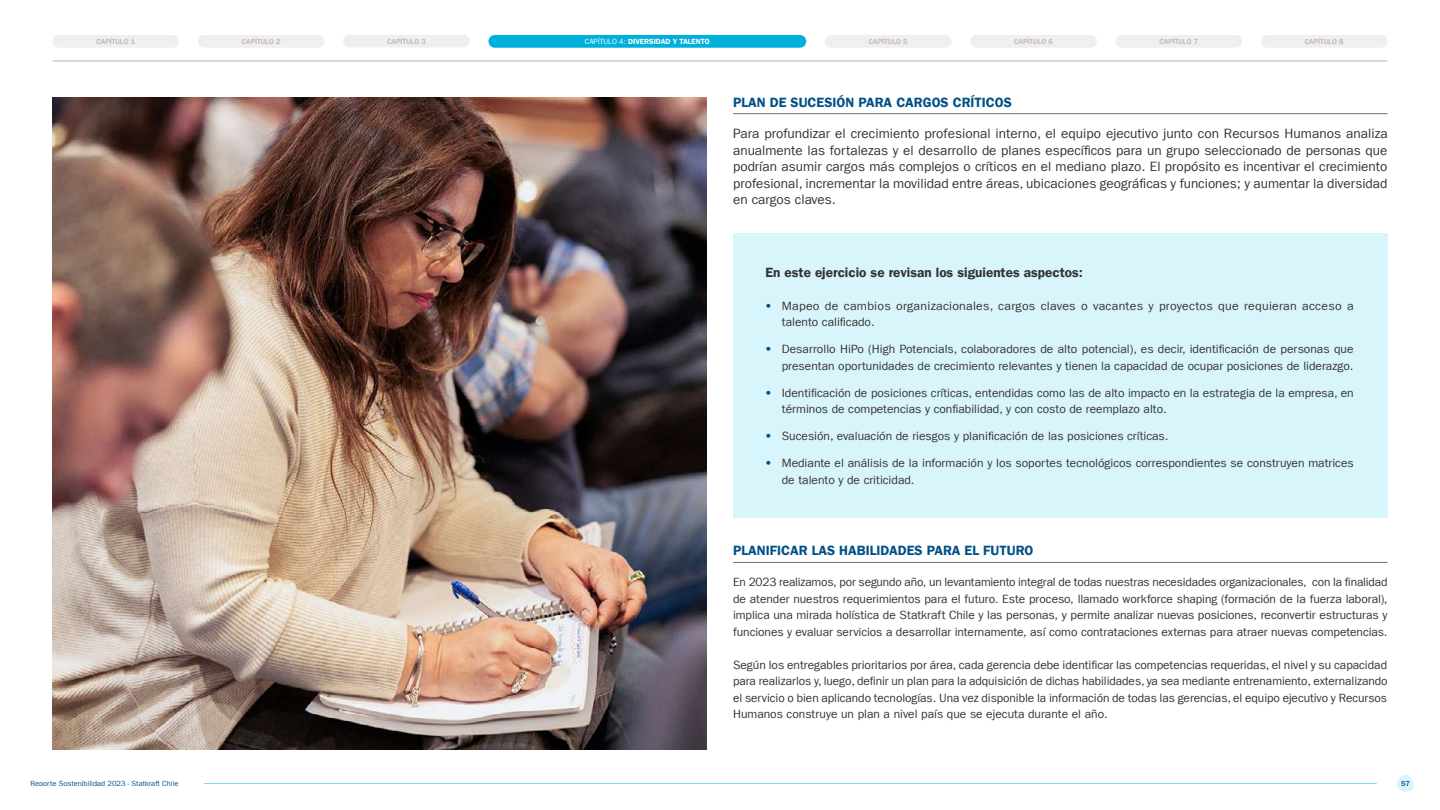
<style>
.page{position:relative;width:1440px;height:810px;background:#fff}
.page>*{position:absolute;margin:0;border:0;box-sizing:border-box;transform-origin:0 0}
.t1{font:13.5px/16.5px "Franklin Gothic LT Com";color:#333;text-align:justify}
.t2{font:13.5px "Franklin Gothic LT Com Dm";color:#005088}
.t3{font:13.5px "Franklin Gothic LT Com Dm";color:#333}
.t4{font:12px/16.5px "Franklin Gothic LT Com";color:#333}
.t5{font:12px/16.5px "Franklin Gothic LT Com";letter-spacing:.02em;color:#333}
.t6{font:500 7.5px "Franklin Gothic LT Com";color:#bbb3b0}
.t7{font:7.5px "Franklin Gothic LT Com";color:#005088}
.t8{font:7.5px "Franklin Gothic LT Com Dm";color:#fff}
.t9{font:500 7.5px "Franklin Gothic LT Com";color:#005088}
.s1{font-family:"Franklin Gothic LT Com"}
.s2{font-family:"Arial";font-weight:900;color:#005088}
</style>
<div class="page">
<svg style="left:1397px;top:775px;width:17px;height:17px"></svg>
<hr style="left:204px;top:783px;width:1173px;height:1px;background:#80daf3">
<hr style="left:52px;top:61px;width:1336px;height:1px;background:#bbb3b0">
<div style="left:343px;top:35px;width:127px;height:13px;background:#f0efee;border-radius:6px"></div>
<div style="left:488px;top:35px;width:318px;height:13px;background:#00b0dc;border-radius:6px"></div>
<div style="left:52px;top:35px;width:127px;height:13px;background:#f0efee;border-radius:6px"></div>
<div style="left:198px;top:35px;width:126px;height:13px;background:#f0efee;border-radius:6px"></div>
<div style="left:970px;top:35px;width:127px;height:13px;background:#f0efee;border-radius:6px"></div>
<div style="left:825px;top:35px;width:127px;height:13px;background:#f0efee;border-radius:6px"></div>
<div style="left:1116px;top:35px;width:126px;height:13px;background:#f0efee;border-radius:6px"></div>
<div style="left:1261px;top:35px;width:127px;height:13px;background:#f0efee;border-radius:6px"></div>
<div style="left:733px;top:233px;width:655px;height:285px;background:#d9f5fc"></div>
<hr style="left:733px;top:113px;width:655px;height:1px;background:#786e69">
<hr style="left:733px;top:562px;width:655px;height:1px;background:#786e69">
<img style="left:52px;top:98px;width:655px;height:652px">
<p class="t6" style="left:97px;top:37px;width:40px">CAPÍTULO 1</p>
<p class="t6" style="left:242px;top:37px;width:40px">CAPÍTULO 2</p>
<p class="t6" style="left:387px;top:37px;width:40px">CAPÍTULO 3</p>
<p class="t8" style="left:585px;top:37px;width:127px"><span class="s1">CAPÍTULO 4:</span> DIVERSIDAD Y TALENTO</p>
<p class="t6" style="left:869px;top:37px;width:40px">CAPÍTULO 5</p>
<p class="t6" style="left:1014px;top:37px;width:40px">CAPÍTULO 6</p>
<p class="t6" style="left:1160px;top:37px;width:40px">CAPÍTULO 7</p>
<p class="t6" style="left:1305px;top:37px;width:40px">CAPÍTULO 8</p>
<p class="t2" style="left:733px;top:94px;width:280px">PLAN DE SUCESIÓN PARA CARGOS CRÍTICOS</p>
<p class="t1" style="left:733px;top:126px;width:656px">Para profundizar el crecimiento profesional interno, el equipo ejecutivo junto con Recursos Humanos analiza anualmente las fortalezas y el desarrollo de planes específicos para un grupo seleccionado de personas que podrían asumir cargos más complejos o críticos en el mediano plazo. El propósito es incentivar el crecimiento profesional, incrementar la movilidad entre áreas, ubicaciones geográficas y funciones; y aumentar la diversidad en cargos claves.</p>
<p class="t3" style="left:765px;top:264px;width:319px">En este ejercicio se revisan los siguientes aspectos:</p>
<p class="t5" style="left:782px;top:297px;width:573px;text-indent:-16px"><span class="s2">•</span> Mapeo de cambios organizacionales, cargos claves o vacantes y proyectos que requieran acceso a talento calificado.</p>
<p class="t4" style="left:765px;top:341px;width:590px;text-align:right"><span class="s2">•</span> Desarrollo HiPo (High Potencials, colaboradores de alto potencial), es decir, identificación de personas que presentan oportunidades de crecimiento relevantes y tienen la capacidad de ocupar posiciones de liderazgo.</p>
<p class="t4" style="left:782px;top:384px;width:573px;text-indent:-16px"><span class="s2">•</span> Identificación de posiciones críticas, entendidas como las de alto impacto en la estrategia de la empresa, en términos de competencias y confiabilidad, y con costo de reemplazo alto.</p>
<p class="t4" style="left:765px;top:428px;width:405px"><span class="s2">•</span> Sucesión, evaluación de riesgos y planificación de las posiciones críticas.</p>
<p class="t4" style="left:782px;top:455px;width:573px;text-indent:-16px"><span class="s2">•</span> Mediante el análisis de la información y los soportes tecnológicos correspondientes se construyen matrices de talento y de criticidad.</p>
<p class="t2" style="left:733px;top:543px;width:302px">PLANIFICAR LAS HABILIDADES PARA EL FUTURO</p>
<p class="t4" style="left:733px;top:574px;width:656px;text-align:justify">En 2023 realizamos, por segundo año, un levantamiento integral de todas nuestras necesidades organizacionales, con la finalidad de atender nuestros requerimientos para el futuro. Este proceso, llamado workforce shaping (formación de la fuerza laboral), implica una mirada holística de Statkraft Chile y las personas, y permite analizar nuevas posiciones, reconvertir estructuras y funciones y evaluar servicios a desarrollar internamente, así como contrataciones externas para atraer nuevas competencias.</p>
<p class="t4" style="left:733px;top:656px;width:656px;text-align:justify">Según los entregables prioritarios por área, cada gerencia debe identificar las competencias requeridas, el nivel y su capacidad para realizarlos y, luego, definir un plan para la adquisición de dichas habilidades, ya sea mediante entrenamiento, externalizando el servicio o bien aplicando tecnologías. Una vez disponible la información de todas las gerencias, el equipo ejecutivo y Recursos Humanos construye un plan a nivel país que se ejecuta durante el año.</p>
<p class="t7" style="left:30px;top:779px;width:150px">Reporte Sostenibilidad 2023 - Statkraft Chile</p>
<p class="t9" style="left:1401px;top:780px;width:10px">57</p>
</div>
